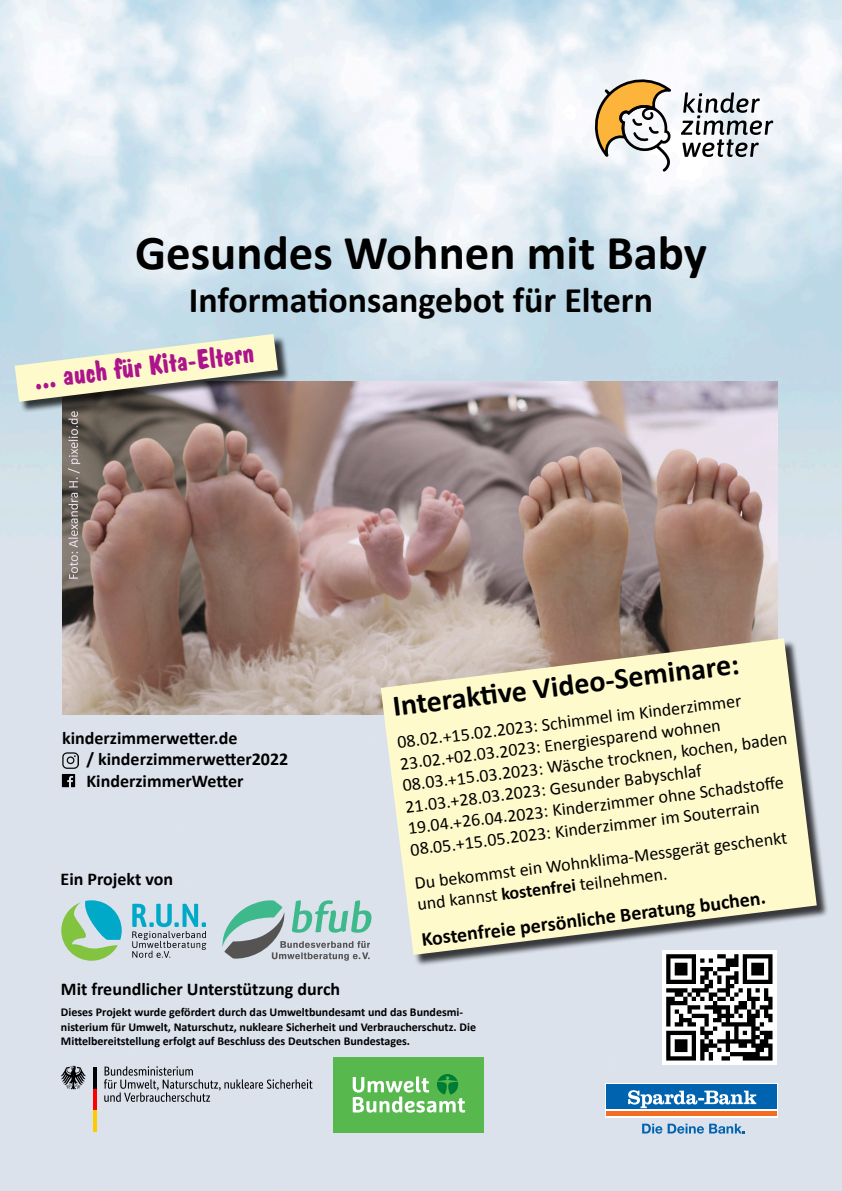
<style>
.page{position:relative;width:842px;height:1191px;background:#fff}
.page>*{position:absolute;margin:0;border:0;box-sizing:border-box;transform-origin:0 0}
.t1{font:700 48.8px "Calibri";color:#000}
.t2{font:700 36px "Calibri";color:#000}
.t3{font:700 30px "Calibri";color:#000}
.t4{font:28px "Dom Bold BT";color:#ac148c}
.t5{font:700 20px "Calibri";color:#000}
.t6{font:18px/21.6px "Calibri";color:#000}
.t7{font:700 18px "Calibri";color:#000}
.t8{font:700 12px/14.4px "Calibri";color:#000}
.s1{font-weight:700}
</style>
<div class="page">
<img style="left:0;top:0;width:842px;height:1191px">
<svg style="left:590px;top:76px;width:183px;height:98px"></svg>
<img style="left:62px;top:381px;width:716px;height:333px">
<img style="left:58px;top:769px;width:22px;height:23px">
<img style="left:62px;top:752px;width:16px;height:16px">
<svg style="left:104px;top:1066px;width:208px;height:35px;background:#bbc1ca"></svg>
<svg style="left:61px;top:1065px;width:25px;height:24px"></svg>
<hr style="left:93px;top:1066px;width:3px;height:22px;background:#000">
<hr style="left:93px;top:1088px;width:3px;height:22px;background:#f00">
<hr style="left:93px;top:1110px;width:3px;height:22px;background:#ffcb00">
<div style="left:334px;top:1057px;width:150px;height:75px;background:#57b84d"></div>
<svg style="left:353px;top:1074px;width:112px;height:38px"></svg>
<div style="left:662px;top:950px;width:115px;height:114px;background:#fff"></div>
<svg style="left:666px;top:967px;width:106px;height:93px"></svg>
<div style="left:605px;top:1083px;width:173px;height:34px;background:#fff"></div>
<div style="left:606px;top:1084px;width:171px;height:25px;background:#0063b0"></div>
<div style="left:606px;top:1111px;width:171px;height:5px;background:#f26d21"></div>
<svg style="left:628px;top:1090px;width:128px;height:18px"></svg>
<svg style="left:642px;top:1123px;width:20px;height:10px"></svg>
<svg style="left:668px;top:1123px;width:77px;height:10px"></svg>
<svg style="left:223px;top:900px;width:148px;height:60px;background:#a4c3bf"></svg>
<svg style="left:132px;top:903px;width:74px;height:54px;background:#a0c4d1"></svg>
<svg style="left:61px;top:900px;width:61px;height:60px;background:#87c9af"></svg>
<div style="left:17px;top:336px;width:273px;height:78px;background:#000;opacity:.75"></div>
<svg style="left:15px;top:334px;width:263px;height:68px;background:#cccdb7"></svg>
<div style="left:382px;top:640px;width:447px;height:327px;background:#000;opacity:.75"></div>
<svg style="left:381px;top:638px;width:436px;height:317px;background:#efebc6"></svg>
<p class="t1" style="left:135px;top:222px;width:573px">Gesundes Wohnen mit Baby</p>
<p class="t2" style="left:189px;top:277px;width:466px">Informationsangebot für Eltern</p>
<p class="t4" style="left:32px;top:362px;width:223px;rotate:-7deg">... auch für Kita-Eltern</p>
<p class="t7" style="left:62px;top:726px;width:177px">kinderzimmerwetter.de</p>
<p class="t7" style="left:86px;top:748px;width:203px">/ kinderzimmerwetter2022</p>
<p class="t7" style="left:86px;top:769px;width:159px">KinderzimmerWetter</p>
<p class="t7" style="left:61px;top:868px;width:114px">Ein Projekt von</p>
<p class="t3" style="left:391px;top:687px;width:350px;rotate:-7deg">Interakti ve Video-Seminare:</p>
<p class="t6" style="left:396px;top:731px;width:348px;rotate:-7deg">08.02.+15.02.2023: Schimmel im Kinderzimmer</p>
<p class="t6" style="left:399px;top:753px;width:324px;rotate:-7deg">23.02.+02.03.2023: Energiesparend wohnen</p>
<p class="t6" style="left:401px;top:774px;width:389px;rotate:-7deg">08.03.+15.03.2023: Wäsche trocknen, kochen, baden</p>
<p class="t6" style="left:404px;top:796px;width:300px;rotate:-7deg">21.03.+28.03.2023: Gesunder Babyschlaf</p>
<p class="t6" style="left:407px;top:817px;width:380px;rotate:-7deg">19.04.+26.04.2023: Kinderzimmer ohne Schadstoffe</p>
<p class="t6" style="left:409px;top:839px;width:353px;rotate:-7deg">08.05.+15.05.2023: Kinderzimmer im Souterrain</p>
<p class="t6" style="left:413px;top:872px;width:377px;rotate:-7deg">Du bekommst ein Wohnklima-Messgerät geschenkt und kannst <span class="s1">kostenfrei</span> teilnehmen.</p>
<p class="t5" style="left:420px;top:926px;width:348px;rotate:-7deg">Kostenfreie persönliche Beratung buchen.</p>
<p class="t7" style="left:61px;top:978px;width:281px">Mit freundlicher Unterstützung durch</p>
<p class="t8" style="left:61px;top:1005px;width:417px">Dieses Projekt wurde gefördert durch das Umweltbundesamt und das Bundesmi&shy;nisterium für Umwelt, Naturschutz, nukleare Sicherheit und Verbraucherschutz. Die<br>Mittelbereitstellung erfolgt auf Beschluss des Deutschen Bundestages.</p>
</div>
